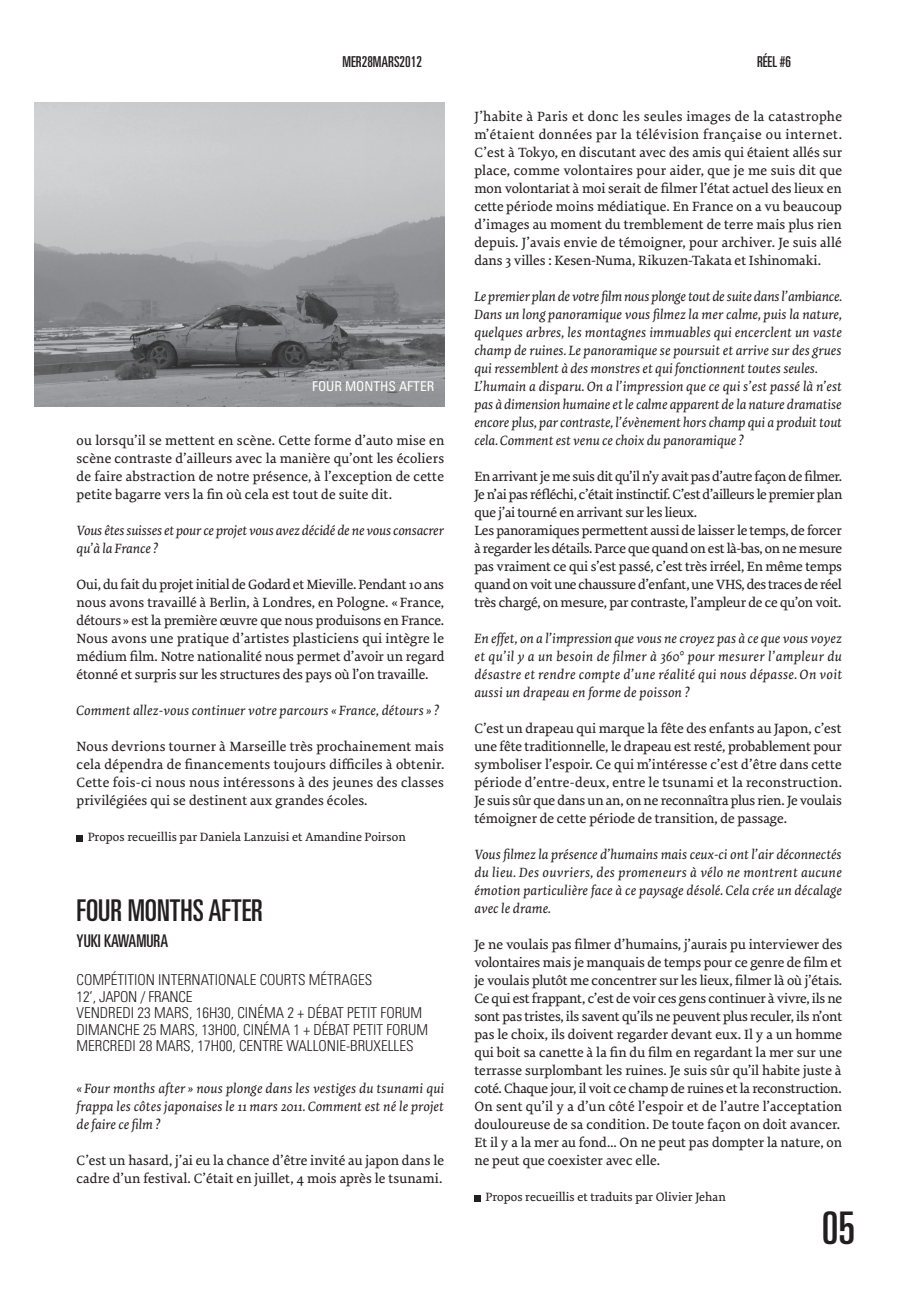
<style>
.page{position:relative;width:919px;height:1289px;background:#fff}
.page>*{position:absolute;margin:0;border:0;box-sizing:border-box;transform-origin:0 0}
.t1{font:ultra-condensed 45px "Univers LT Std";color:#231f20}
.t2{font:ultra-condensed 30px "Univers LT Std";color:#231f20}
.t3{font:ultra-condensed 17.55px "Univers LT Std";color:#231f20}
.t4{font:300 condensed 15px/16.5px "Univers LT Std";color:#231f20}
.t5{font:ultra-condensed 15px "Univers LT Std";color:#231f20}
.t6{font:14.25px/18px "Tiina";letter-spacing:-.01em;color:#231f20;text-align:justify}
.t7{font:italic 14.25px/18px "Tiina";letter-spacing:-.005em;color:#231f20;text-align:justify}
.t8{font:condensed 13.5px "Univers";color:#fff}
.t9{font:12.75px "Tiina";color:#231f20}
</style>
<div class="page">
<svg style="left:77px;top:835px;width:6px;height:6px"></svg>
<svg style="left:474px;top:1195px;width:6px;height:6px"></svg>
<img style="left:34px;top:103px;width:410px;height:303px">
<p class="t5" style="left:342px;top:53px;width:38px">MER28MARS</p>
<p class="t5" style="left:399px;top:53px;width:24px">2012</p>
<p class="t5" style="left:757px;top:53px;width:35px">RÉEL #6</p>
<p class="t8" style="left:312px;top:378px;width:124px">FOUR MONTHS AFTER</p>
<p class="t6" style="left:77px;top:431px;width:369px">ou lorsqu’il se mettent en scène. Cette forme d’auto mise en scène contraste d’ailleurs avec la manière qu’ont les écoliers de faire abstraction de notre présence, à l’exception de cette petite bagarre vers la fin où cela est tout de suite dit.</p>
<p class="t7" style="left:77px;top:521px;width:369px">Vous êtes suisses et pour ce projet vous avez décidé de ne vous consacrer qu’à la France ?</p>
<p class="t6" style="left:77px;top:575px;width:369px">Oui, du fait du projet initial de Godard et Mieville. Pendant 10 ans nous avons travaillé à Berlin, à Londres, en Pologne. «France, détours» est la première œuvre que nous produisons en France.<br>Nous avons une pratique d’artistes plasticiens qui intègre le médium film. Notre nationalité nous permet d’avoir un regard étonné et surpris sur les structures des pays où l’on travaille.</p>
<p class="t7" style="left:77px;top:701px;width:364px">Comment allez-vous continuer votre parcours « France, détours » ?</p>
<p class="t6" style="left:77px;top:737px;width:369px">Nous devrions tourner à Marseille très prochainement mais cela dépendra de financements toujours difficiles à obtenir.<br>Cette fois-ci nous nous intéressons à des jeunes des classes privilégiées qui se destinent aux grandes écoles.</p>
<p class="t9" style="left:88px;top:828px;width:319px">Propos recueillis par Daniela Lanzuisi et Amandine Poirson</p>
<h2 class="t2" style="left:77px;top:893px;width:188px">FOUR MONTHS AFTER</h2>
<p class="t3" style="left:77px;top:930px;width:93px">YUKI KAWAMURA</p>
<p class="t4" style="left:77px;top:971px;width:347px">COMPÉTITION INTERNATIONALE COURTS MÉTRAGES<br>12’, JAPON / FRANCE<br>VENDREDI 23 MARS, 16H30, CIN ÉMA 2 + DÉBAT PETIT FORUM DIMANCHE 25 MARS</p>
<p class="t4" style="left:195px;top:1021px;width:235px">, 13H00, CINÉMA 1 + DÉBAT PETIT FORUM</p>
<p class="t4" style="left:77px;top:1037px;width:89px">MERCREDI 28 MARS</p>
<p class="t4" style="left:191px;top:1037px;width:224px">, 17H00, CENTRE WALLONIE-BRUXELLES</p>
<p class="t7" style="left:77px;top:1079px;width:369px">« Four months after » nous plonge dans les vestiges du tsunami qui frappa les côtes japonaises le 11 mars 2011. Comment est né le projet de faire ce film ?</p>
<p class="t6" style="left:77px;top:1151px;width:369px">C’est un hasard, j’ai eu la chance d’être invité au japon dans le cadre d’un festival. C’était en juillet, 4 mois après le tsunami.</p>
<p class="t6" style="left:474px;top:107px;width:369px">J’habite à Paris et donc les seules images de la catastrophe m’étaient données par la télévision française ou internet.<br>C’est à Tokyo, en discutant avec des amis qui étaient allés sur place, comme volontaires pour aider, que je me suis dit que mon volontariat à moi serait de filmer l’état actuel des lieux en cette période moins médiatique. En France on a vu beaucoup d’images au moment du tremblement de terre mais plus rien depuis. J’avais envie de témoigner, pour archiver. Je suis allé dans 3 villes : Kesen-Numa, Rikuzen-Takata et Ishinomaki.</p>
<p class="t7" style="left:474px;top:287px;width:369px;text-align:left">Le premier plan de votre film nous plonge tout de suite dans l’ambiance.<br>Dans un long panoramique vous filmez la mer calme, puis la nature, quelques arbres, les montagnes immuables qui encerclent un vaste champ de ruines. Le panoramique se poursuit et arrive sur des grues qui ressemblent à des monstres et qui fonctionnent toutes seules.<br>L’humain a disparu. On a l’impression que ce qui s’est passé là n’est pas à dimension humaine et le calme apparent de la nature dramatise encore plus, par contraste, l’évènement hors champ qui a produit tout cela. Comment est venu ce choix du panoramique ?</p>
<p class="t6" style="left:474px;top:467px;width:369px;text-align:left">En arrivant je me suis dit qu’il n’y avait pas d’autre façon de filmer.<br>Je n’ai pas réfléchi, c’était instinctif. C’est d’ailleurs le premier plan que j’ai tourné en arrivant sur les lieux.<br>Les panoramiques permettent aussi de laisser le temps, de forcer à regarder les détails. Parce que quand on est là-bas, on ne mesure pas vraiment ce qui s’est passé, c’est très irréel, En même temps quand on voit une chaussure d’enfant, une VHS, des traces de réel très chargé, on mesure, par contraste, l’ampleur de ce qu’on voit.</p>
<p class="t7" style="left:474px;top:629px;width:369px">En effet, on a l’impression que vous ne croyez pas à ce que vous voyez et qu’il y a un besoin de filmer à 360° pour mesurer l’ampleur du désastre et rendre compte d’une réalité qui nous dépasse. On voit aussi un drapeau en forme de poisson ?</p>
<p class="t6" style="left:474px;top:719px;width:369px">C’est un drapeau qui marque la fête des enfants au Japon, c’est une fête traditionnelle, le drapeau est resté, probablement pour symboliser l’espoir. Ce qui m’intéresse c’est d’être dans cette période d’entre-deux, entre le tsunami et la reconstruction.<br>Je suis sûr que dans un an, on ne reconnaîtra plus rien. Je voulais témoigner de cette période de transition, de passage.</p>
<p class="t7" style="left:474px;top:845px;width:369px">Vous filmez la présence d’humains mais ceux-ci ont l’air déconnectés du lieu. Des ouvriers, des promeneurs à vélo ne montrent aucune émotion particulière face à ce paysage désolé. Cela crée un décalage avec le drame.</p>
<p class="t6" style="left:474px;top:935px;width:369px;text-align:left">Je ne voulais pas filmer d’humains, j’aurais pu interviewer des volontaires mais je manquais de temps pour ce genre de film et je voulais plutôt me concentrer sur les lieux, filmer là où j’étais.<br>Ce qui est frappant, c’est de voir ces gens continuer à vivre, ils ne sont pas tristes, ils savent qu’ils ne peuvent plus reculer, ils n’ont pas le choix, ils doivent regarder devant eux. Il y a un homme qui boit sa canette à la fin du film en regardant la mer sur une terrasse surplombant les ruines. Je suis sûr qu’il habite juste à coté. Chaque jour, il voit ce champ de ruines et la reconstruction.<br>On sent qu’il y a d’un côté l’espoir et de l’autre l’acceptation douloureuse de sa condition. De toute façon on doit avancer.<br>Et il y a la mer au fond… On ne peut pas dompter la nature, on ne peut que coexister avec elle.</p>
<p class="t9" style="left:485px;top:1188px;width:242px">Propos recueillis et traduits par Olivier Jehan</p>
<h1 class="t1" style="left:821px;top:1202px;width:35px">05</h1>
</div>
